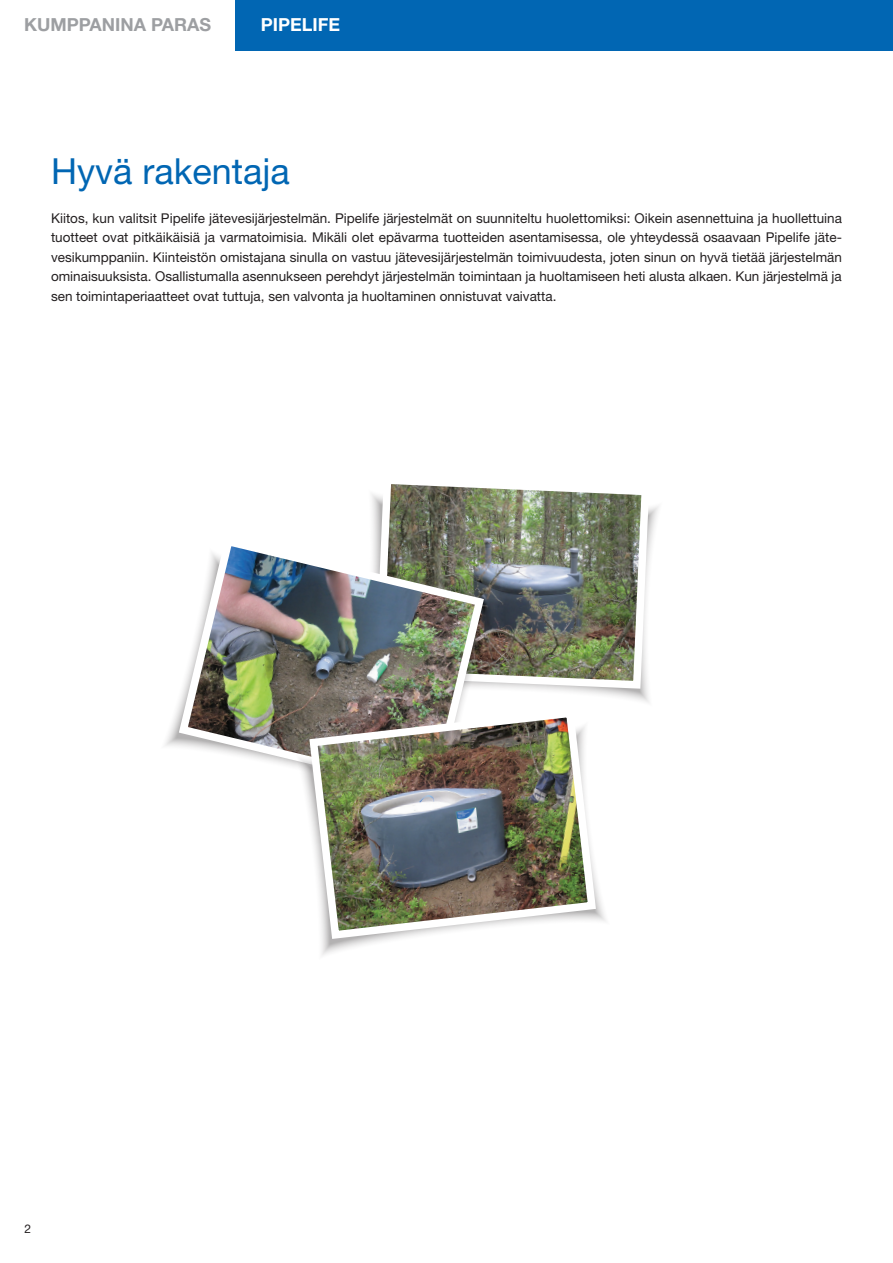
<style>
.page{position:relative;width:893px;height:1263px;background:#fff}
.page>*{position:absolute;margin:0;border:0;box-sizing:border-box;transform-origin:0 0}
.Väliotsikko{font:36px "Helvetica Neue LT Std";color:#0166b3}
.t1{font:700 18px "Helvetica Neue LT Std";color:#9d9fa2}
.t2{font:700 18px "Helvetica Neue LT Std";color:#fff}
.Leipäteksti{font:13.5px/19.5px "Helvetica Neue LT Std";color:#231f20;text-align:justify}
.t3{font:12px "Helvetica Neue LT Std";color:#231f20}
</style>
<div class="page">
<div style="left:235px;top:0;width:655px;height:51px;background:#0166b3"></div>
<hr style="left:889px;top:0;width:4px;height:51px;background:#0166b3">
<svg style="left:592px;top:506px;width:67px;height:197px"></svg>
<img style="left:372px;top:484px;width:281px;height:209px">
<svg style="left:165px;top:539px;width:335px;height:207px"></svg>
<img style="left:174px;top:533px;width:314px;height:233px">
<svg style="left:291px;top:716px;width:315px;height:239px"></svg>
<img style="left:305px;top:705px;width:295px;height:238px">
<h2 class="t1" style="left:24px;top:13px;width:189px">KUMPPANINA PARAS</h2>
<h2 class="t2" style="left:261px;top:13px;width:81px">PIPELIFE</h2>
<p class="Väliotsikko" style="left:51px;top:149px;width:240px">Hyvä rakentaja</p>
<p class="Leipäteksti" style="left:51px;top:208px;width:792px">Kiitos, kun valitsit Pipelife jätevesijärjestelmän. Pipelife järjestelmät on suunniteltu huolettomiksi: Oikein asennettuina ja huollettuina tuotteet ovat pitkäikäisiä ja varmatoimisia. Mikäli olet epävarma tuotteiden asentamisessa, ole yhteydessä osaavaan Pipelife jäte&shy;vesikumppaniin. Kiinteistön omistajana sinulla on vastuu jätevesijärjestelmän toimivuudesta, joten sinun on hyvä tietää järjestelmän ominaisuuksista. Osallistumalla asennukseen perehdyt järjestelmän toimintaan ja huoltamiseen heti alusta alkaen. Kun järjestelmä ja sen toimintaperiaatteet ovat tuttuja, sen valvonta ja huoltaminen onnistuvat vaivatta.</p>
<p class="t3" style="left:25px;top:1222px;width:8px">2</p>
</div>
